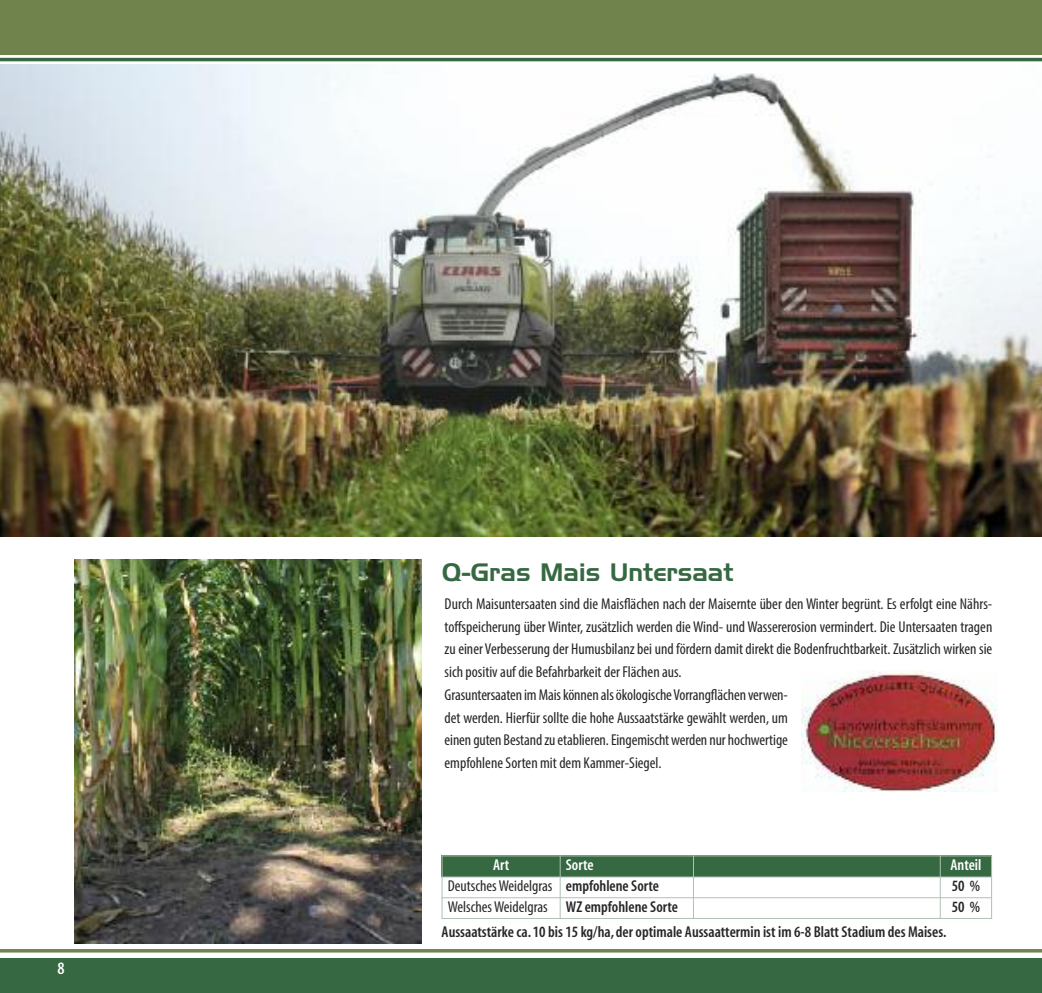
<style>
.page{position:relative;width:1042px;height:993px;background:#fff}
.page>*{position:absolute;margin:0;border:0;box-sizing:border-box;transform-origin:0 0}
.t1{font:24.5px "Handel Gothic BT";color:#366842}
.t2{font:600 condensed 17.5px "Myriad";color:#fff}
.t3{font:condensed 15.75px/22.8px "Myriad Pro";color:#272526}
.t4{font:600 condensed 15.75px "Myriad";color:#272526}
.t5{font:600 condensed 15.75px "Myriad";color:#fff}
.s1{font-family:"Myriad";font-weight:600}
</style>
<div class="page">
<div style="left:0;top:957px;width:1042px;height:35px;background:#366842"></div>
<img style="left:0;top:64px;width:1042px;height:472px">
<div style="left:0;top:0;width:1042px;height:55px;background:#70834c"></div>
<hr style="left:0;top:949px;width:1042px;height:3px;background:#70834c">
<hr style="left:0;top:58px;width:1042px;height:3px;background:#366842">
<img style="left:74px;top:559px;width:348px;height:384px">
<div style="left:441px;top:855px;width:119px;height:21px;background:#366842"></div>
<div style="left:560px;top:855px;width:133px;height:21px;background:#366842"></div>
<div style="left:693px;top:855px;width:247px;height:21px;background:#366842"></div>
<div style="left:940px;top:855px;width:52px;height:21px;background:#366842"></div>
<hr style="left:441px;top:855px;width:1px;height:63px;background:#aec3b3">
<hr style="left:560px;top:855px;width:1px;height:63px;background:#aec3b3">
<hr style="left:693px;top:855px;width:1px;height:63px;background:#aec3b3">
<hr style="left:940px;top:855px;width:1px;height:63px;background:#aec3b3">
<hr style="left:991px;top:855px;width:1px;height:63px;background:#aec3b3">
<hr style="left:441px;top:855px;width:551px;height:1px;background:#aec3b3">
<hr style="left:441px;top:876px;width:551px;height:1px;background:#aec3b3">
<hr style="left:441px;top:897px;width:551px;height:1px;background:#aec3b3">
<hr style="left:441px;top:917px;width:551px;height:1px;background:#aec3b3">
<img style="left:802px;top:670px;width:195px;height:121px">
<p class="t2" style="left:57px;top:962px;width:9px">8</p>
<h1 class="t1" style="left:442px;top:563px;width:293px">Q-Gras Mais Untersaat</h1>
<p class="t3" style="left:444px;top:593px;width:549px">Durch Maisuntersaaten sind die Maisflächen nach der Maisernte über den Winter begrünt. Es erfolgt eine Nährs&shy;toffspeicherung überWinter, zusätzlich werden dieWind- undWassererosion vermindert. Die Untersaaten tragen zu einer Verbesserung der Humusbilanz bei und fördern damit direkt die Bodenfruchtbarkeit. Zusätzlich wirken sie sich positiv auf die Befahrbarkeit der Flächen aus.<br>Grasuntersaaten imMaiskönnen alsökologischeVorrangflächen verwen-<br>det werden. Hierfür sollte die hohe Aussaatstärke gewählt werden, um<br>einen guten Bestandzuetablieren.Eingemischtwerden nur hochwertige<br>empfohlene Sorten mit dem Kammer-Siegel.</p>
<p class="t5" style="left:493px;top:859px;width:18px">Art</p>
<p class="t5" style="left:566px;top:859px;width:29px">Sorte</p>
<p class="t5" style="left:950px;top:859px;width:32px">Anteil</p>
<p class="t3" style="left:448px;top:875px;width:213px">DeutschesWeidelgras <span class="s1">empfohlene Sorte</span></p>
<p class="t4" style="left:952px;top:880px;width:30px">50 %</p>
<p class="t3" style="left:448px;top:896px;width:232px">WelschesWeidelgras <span class="s1">WZ empfohlene Sorte</span></p>
<p class="t4" style="left:952px;top:901px;width:30px">50 %</p>
<p class="t4" style="left:442px;top:926px;width:506px">Aussaatstärke ca.10 bis 15 kg/ha, der optimale Aussaattermin ist im 6-8 Blatt Stadium des Maises.</p>
</div>
